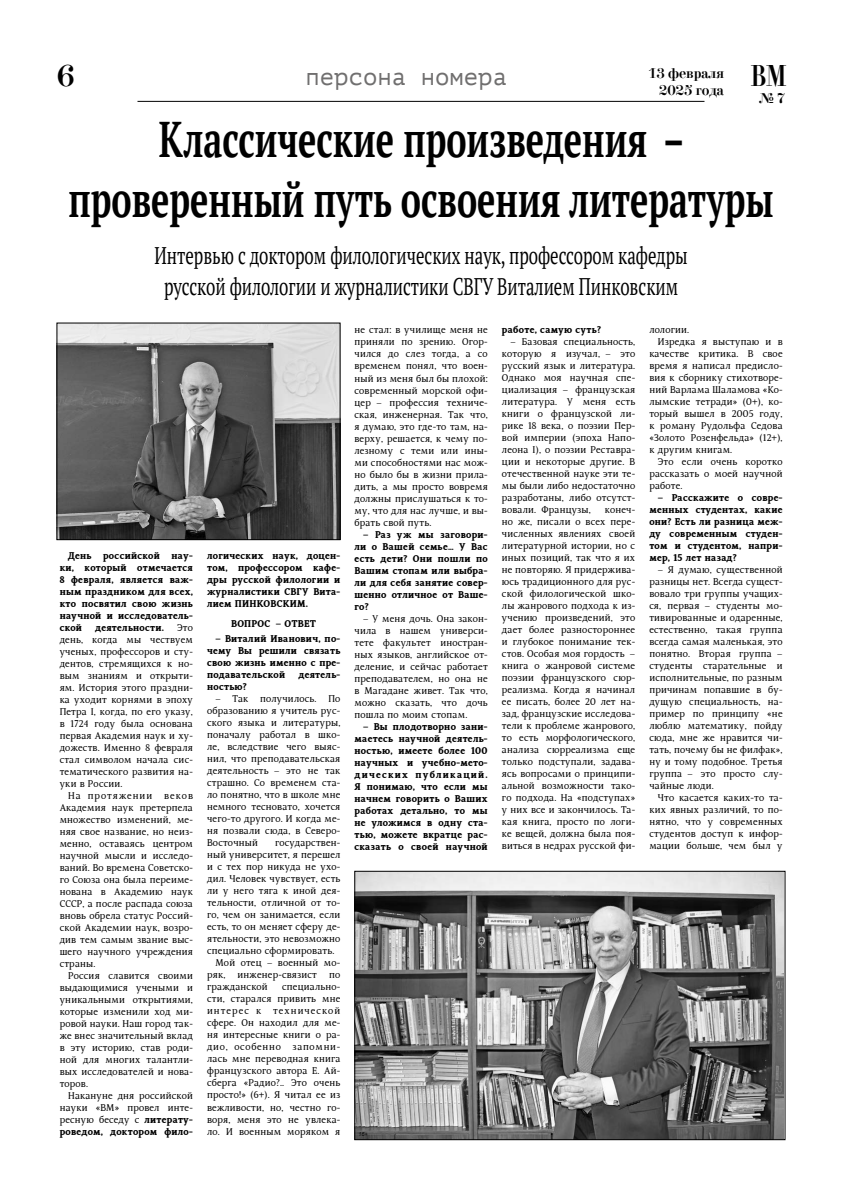
<style>
.page{position:relative;width:842px;height:1191px;background:#fff}
.page>*{position:absolute;margin:0;border:0;box-sizing:border-box;transform-origin:0 0}
.t1{font:700 50px/60px "PT Serif";color:#000;text-align:center;scale:.68 1}
.t2{font:30px "Didona C";color:#000}
.t3{font:24px/31px "PT Serif";color:#000;text-align:center;scale:.7 1}
.t4{font:24px "PT Mono";color:#706f6f}
.t5{font:14px/16.8px "Didona C";color:#000}
.t6{font:10px/12px "Kundera";letter-spacing:.02em;color:#000;text-align:justify}
.t7{font:700 10px/12px "Kundera";letter-spacing:.02em;color:#000;text-align:justify}
.t8{font:italic 5.6px "Arial";color:#000}
.s1{font-weight:700}
</style>
<div class="page">
<hr style="left:137px;top:101px;width:567px;height:1px;background:#000">
<img style="left:59px;top:325px;width:279px;height:213px">
<div style="left:57px;top:323px;width:283px;height:217px;border:1px solid #000"></div>
<img style="left:356px;top:873px;width:427px;height:265px">
<div style="left:354px;top:871px;width:431px;height:269px;border:1px solid #000"></div>
<h2 class="t2" style="left:57px;top:60px;width:19px">6</h2>
<h3 class="t5" style="left:659px;top:65px;width:129px;text-indent:-11px">13 февраля<br>2025 года <sup>ВМ</sup></h3>
<h3 class="t5" style="left:759px;top:90px;width:28px">№ 7</h3>
<h3 class="t4" style="left:305px;top:63px;width:203px">персона номера</h3>
<h1 class="t1" style="left:68px;top:108px;width:1039px">Классические произведения – проверенный путь освоения литературы</h1>
<h3 class="t3" style="left:154px;top:240px;width:763px">Интервью с доктором филологических наук, профессором кафедры русской филологии и журналистики СВГУ Виталием Пинковским</h3>
<p class="t7" style="left:60px;top:549px;width:135px;text-indent:8px">День российской нау&shy;ки, который отмечается 8 февраля, является важ&shy;ным праздником для всех, кто посвятил свою жизнь научной и исследователь&shy;ской</p>
<p class="t6" style="left:60px;top:621px;width:135px;text-indent:117px">Это день, когда мы чествуем ученых, профессоров и сту&shy;дентов, стремящихся к но&shy;вым знаниям и открыти&shy;ям. История этого праздни&shy;ка уходит корнями в эпоху Петра I, когда, по его указу, в 1724 году была основана первая Академия наук и ху&shy;дожеств. Именно 8 февраля стал символом начала сис&shy;тематического развития на&shy;уки в России.</p>
<p class="t6" style="left:60px;top:789px;width:135px;text-indent:9px">На протяжении веков Академия наук претерпела множество изменений, ме&shy;няя свое название, но неиз&shy;менно, оставаясь центром научной мысли и исследо&shy;ваний. Во времена Советско&shy;го Союза она была переиме&shy;нована в Академию наук СССР, а после распада союза вновь обрела статус Россий&shy;ской Академии наук, возро&shy;див тем самым звание выс&shy;шего научного учреждения страны.</p>
<p class="t6" style="left:60px;top:969px;width:135px;text-indent:9px">Россия славится своими выдающимися учеными и уникальными открытиями, которые изменили ход ми&shy;ровой науки. Наш город так&shy;же внес значительный вклад в эту историю, став роди&shy;ной для многих талантли&shy;вых исследователей и нова&shy;торов.</p>
<p class="t6" style="left:60px;top:1089px;width:135px;text-indent:9px">Накануне дня российской науки «ВМ» провел инте&shy;ресную беседу с <span class="s1">литерату&shy;роведом, доктором фило-</span></p>
<p class="t7" style="left:95px;top:621px;width:70px">деятельности.</p>
<p class="t7" style="left:207px;top:549px;width:135px">логических наук, доцен&shy;том, профессором кафе&shy;дры русской филологии и журналистики СВГУ Вита&shy;лием Пинковским</p>
<p class="t7" style="left:231px;top:593px;width:87px;line-height:20.5px;text-indent:74px">.<br>Вопрос – ответ</p>
<p class="t7" style="left:207px;top:633px;width:135px;text-indent:8px">– Виталий Иванович, по&shy;чему Вы решили связать свою жизнь именно с пре&shy;подавательской</p>
<p class="t7" style="left:298px;top:669px;width:43px">деятель-</p>
<p class="t7" style="left:207px;top:681px;width:41px">ностью?</p>
<p class="t6" style="left:207px;top:693px;width:135px;text-indent:8px">– Так получилось. По образованию я учитель рус&shy;ского языка и литературы, поначалу работал в шко&shy;ле, вследствие чего выяс&shy;нил, что преподавательская деятельность – это не так страшно. Со временем ста&shy;ло понятно, что в школе мне немного тесновато, хочется чего-то другого. И когда ме&shy;ня позвали сюда, в Северо-Восточный</p>
<p class="t6" style="left:275px;top:837px;width:67px">государствен-</p>
<p class="t6" style="left:207px;top:849px;width:135px">ный университет, я перешел</p>
<p class="t6" style="left:207px;top:861px;width:135px">и с тех пор никуда не ухо-</p>
<p class="t6" style="left:207px;top:873px;width:135px">дил. Человек чувствует, есть</p>
<p class="t6" style="left:207px;top:885px;width:135px">ли у него тяга к иной дея-</p>
<p class="t6" style="left:207px;top:897px;width:135px">тельности, отличной от то-</p>
<p class="t6" style="left:207px;top:909px;width:135px">го, чем он занимается, если</p>
<p class="t6" style="left:207px;top:921px;width:135px">есть, то он меняет сферу де-</p>
<p class="t6" style="left:207px;top:933px;width:135px">ятельности, это невозможно</p>
<p class="t6" style="left:207px;top:945px;width:129px">специально сформировать.</p>
<p class="t6" style="left:216px;top:957px;width:126px">Мой отец – военный мо-</p>
<p class="t6" style="left:207px;top:969px;width:135px">ряк, инженер-связист по</p>
<p class="t6" style="left:207px;top:981px;width:62px">гражданской</p>
<p class="t6" style="left:207px;top:981px;width:135px;text-indent:75px">специально&shy;сти, старался привить мне интерес к технической сфере. Он находил для ме&shy;ня интересные книги о ра&shy;дио, особенно запомни&shy;лась мне переводная книга французского автора Е. Ай&shy;сберга «Радио?.. Это очень просто!» (6+). Я читал ее из вежливости, но, честно го&shy;воря, меня это не увлека&shy;ло. И военным моряком я</p>
<p class="t6" style="left:354px;top:324px;width:135px">не стал: в училище меня не приняли по зрению. Огор&shy;чился до слез тогда, а со временем понял, что воен&shy;ный из меня был бы плохой: современный морской офи&shy;цер – профессия техниче&shy;ская, инженерная. Так что, я думаю, это где-то там, на&shy;верху, решается, к чему по&shy;лезному с теми или ины&shy;ми способностями нас мож&shy;но было бы в жизни прила&shy;дить, а мы просто вовремя должны прислушаться к то&shy;му, что для нас лучше, и вы&shy;брать свой путь.</p>
<p class="t7" style="left:354px;top:528px;width:135px;text-indent:8px">– Раз уж мы заговори&shy;ли о Вашей семье… У Вас есть дети? Они пошли по Вашим стопам или выбра&shy;ли для себя занятие совер&shy;шенно отличное от Ваше&shy;го?</p>
<p class="t6" style="left:354px;top:612px;width:135px;text-indent:8px">– У меня дочь. Она закон&shy;чила в нашем универси&shy;тете факультет иностран&shy;ных языков, английское от&shy;деление, и сейчас работает преподавателем, но она не в Магадане живет. Так что, можно сказать, что дочь пошла по моим стопам.</p>
<p class="t7" style="left:354px;top:720px;width:135px;text-indent:8px">– Вы плодотворно зани&shy;маетесь научной деятель&shy;ностью, имеете более 100 научных и учебно-мето&shy;дических публикаций.<br>Я понимаю, что если мы начнем говорить о Ваших работах детально, то мы не уложимся в одну ста&shy;тью, можете вкратце рас&shy;сказать о своей научной</p>
<p class="t7" style="left:502px;top:324px;width:101px">работе, самую суть?</p>
<p class="t6" style="left:502px;top:336px;width:135px;text-indent:8px">– Базовая специальность, которую я изучал, – это русский язык и литература.<br>Однако моя научная спе&shy;циализация – французская литература. У меня есть книги о французской ли&shy;рике 18 века, о поэзии Пер&shy;вой империи (эпоха Напо&shy;леона I), о поэзии Реставра&shy;ции и некоторые другие. В отечественной науке эти те&shy;мы были либо недостаточно разработаны, либо отсутст&shy;вовали. Французы,</p>
<p class="t6" style="left:502px;top:504px;width:135px;text-indent:103px">конеч&shy;но же, писали о всех пере&shy;численных явлениях своей литературной истории, но с иных позиций, так что я их не повторяю. Я придержива&shy;юсь традиционного для рус&shy;ской филологической шко&shy;лы жанрового подхода к из&shy;учению произведений, это дает более разностороннее и глубокое понимание тек&shy;стов. Особая моя гордость – книга о жанровой системе поэзии французского сюр&shy;реализма. Когда я начинал ее писать, более 20 лет на&shy;зад, французские исследова&shy;тели к проблеме жанрового, то есть морфологического, анализа сюрреализма еще только подступали, задава&shy;ясь вопросами о принципи&shy;альной возможности тако&shy;го подхода. На «подступах» у них все и закончилось. Та&shy;кая книга, просто по логи&shy;ке вещей, должна была поя&shy;виться в недрах русской фи-</p>
<p class="t8" style="left:358px;top:1130px;width:11px">16+</p>
<p class="t6" style="left:649px;top:324px;width:41px">лологии.</p>
<p class="t6" style="left:658px;top:336px;width:126px">Изредка я выступаю и в</p>
<p class="t6" style="left:649px;top:348px;width:135px">качестве критика. В свое</p>
<p class="t6" style="left:649px;top:360px;width:135px">время я написал предисло-</p>
<p class="t6" style="left:649px;top:372px;width:135px">вия к сборнику стихотворе-</p>
<p class="t6" style="left:649px;top:384px;width:135px">ний Варлама Шаламова «Ко-</p>
<p class="t6" style="left:649px;top:396px;width:135px">лымские тетради» (0+), ко-</p>
<p class="t6" style="left:649px;top:408px;width:135px">торый вышел в 2005 году,</p>
<p class="t6" style="left:649px;top:420px;width:135px">к роману Рудольфа Седова</p>
<p class="t6" style="left:649px;top:432px;width:135px">«Золото Розенфельда» (12+),</p>
<p class="t6" style="left:649px;top:444px;width:84px">к другим книгам.</p>
<p class="t6" style="left:658px;top:456px;width:126px">Это если очень коротко</p>
<p class="t6" style="left:649px;top:468px;width:135px">рассказать о моей научной</p>
<p class="t6" style="left:649px;top:480px;width:35px">работе.</p>
<p class="t7" style="left:649px;top:492px;width:135px;text-indent:8px">– Расскажите о совре&shy;менных студентах, какие они? Есть ли разница меж&shy;ду современным студен&shy;том и студентом, напри&shy;мер, 15 лет назад?</p>
<p class="t6" style="left:649px;top:564px;width:135px;text-indent:8px">– Я думаю, существенной разницы нет. Всегда сущест&shy;вовало три группы учащих&shy;ся, первая – студенты мо&shy;тивированные и одаренные, естественно, такая группа всегда самая маленькая, это понятно. Вторая группа – студенты старательные и исполнительные, по разным причинам попавшие в бу&shy;дущую специальность, на&shy;пример по принципу «не люблю математику, пойду сюда, мне же нравится чи&shy;тать, почему бы не филфак», ну и тому подобное. Третья группа – это просто слу&shy;чайные люди.</p>
<p class="t6" style="left:649px;top:792px;width:135px;text-indent:8px">Что касается каких-то та&shy;ких явных различий, то по&shy;нятно, что у современных студентов доступ к инфор&shy;мации больше, чем был у</p>
</div>
